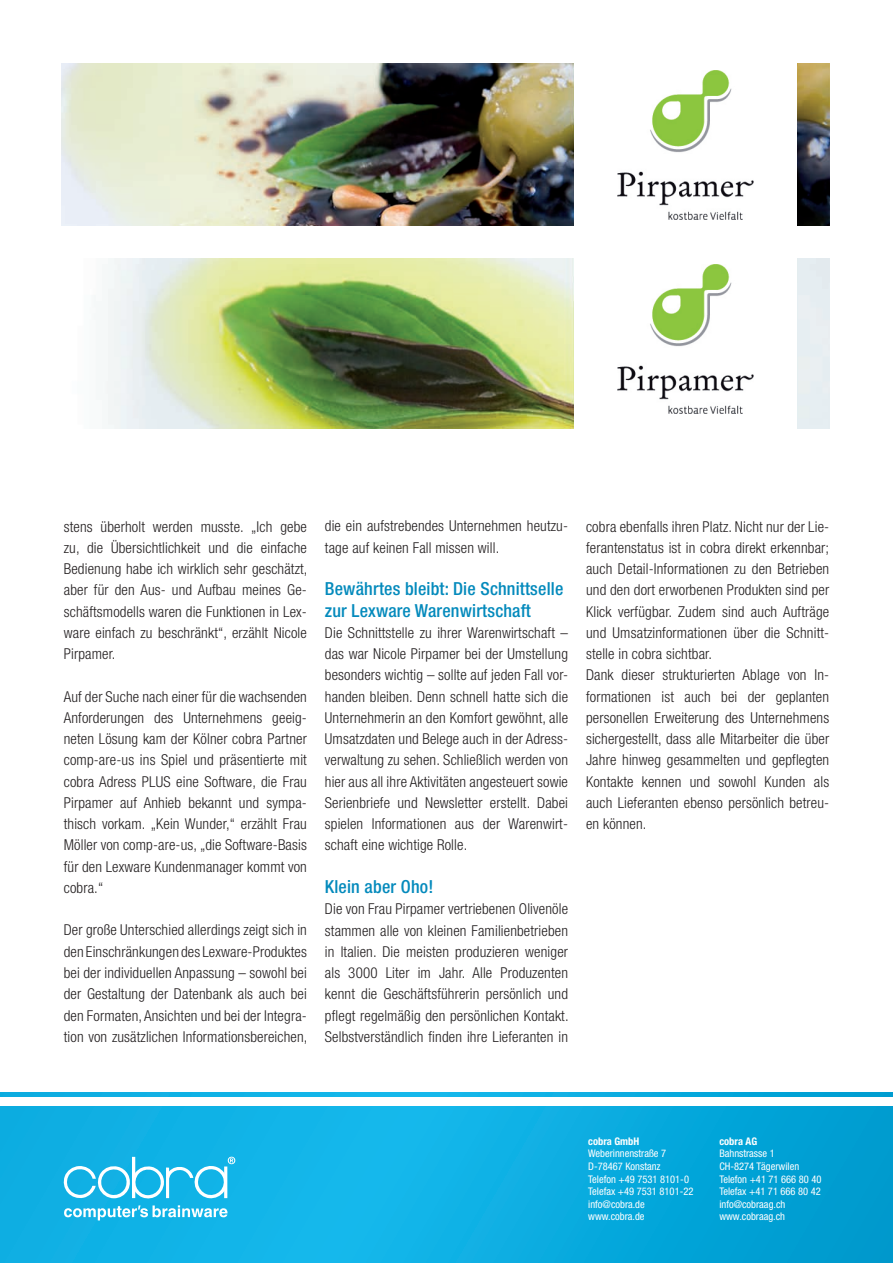
<style>
.page{position:relative;width:893px;height:1263px;background:#fff}
.page>*{position:absolute;margin:0;border:0;box-sizing:border-box;transform-origin:0 0}
.t1{font:500 condensed 18px/21.3px "Helvetica Neue LT";letter-spacing:.01em;color:#048abc}
.t2{font:300 condensed 15px/21.3px "Helvetica Neue LT";letter-spacing:.01em;color:#231f20;text-align:justify}
.t3{font:condensed 10.5px/12.6px "Helvetica Neue LT";color:#fff}
.t4{font:700 condensed 10.5px "Helvetica Neue LT";color:#fff}
</style>
<div class="page">
<div style="left:0;top:1093px;width:893px;height:170px;background:linear-gradient(to right,#16b8ec,#01a1d5)"></div>
<div style="left:0;top:1097px;width:893px;height:9px;background:#fff"></div>
<svg style="left:64px;top:1205px;width:163px;height:15px"></svg>
<svg style="left:63px;top:1157px;width:172px;height:42px"></svg>
<img style="left:62px;top:64px;width:767px;height:162px">
<img style="left:105px;top:258px;width:724px;height:171px">
<div style="left:574px;top:41px;width:223px;height:193px;background:#fff"></div>
<img style="left:618px;top:70px;width:135px;height:149px">
<div style="left:574px;top:257px;width:223px;height:175px;background:#fff"></div>
<img style="left:618px;top:264px;width:135px;height:149px">
<p class="t2" style="left:64px;top:516px;width:245px">stens überholt werden musste. „Ich gebe zu, die Übersichtlichkeit und die einfache Bedienung habe ich wirklich sehr geschätzt, aber für den Aus- und Aufbau meines Ge&shy;schäftsmodells waren die Funktionen in Lex&shy;ware einfach zu beschränkt“, erzählt Nicole Pirpamer.</p>
<p class="t2" style="left:64px;top:686px;width:245px">Auf der Suche nach einer für die wachsenden Anforderungen des Unternehmens geeig&shy;neten Lösung kam der Kölner cobra Partner comp-are-us ins Spiel und präsentierte mit cobra Adress PLUS eine Software, die Frau Pirpamer auf Anhieb bekannt und sympa&shy;thisch vorkam. „Kein Wunder,“ erzählt Frau Möller von comp-are-us, „die Software-Basis für den Lexware Kundenmanager kommt von cobra.“</p>
<p class="t2" style="left:64px;top:919px;width:245px">Der große Unterschied allerdings zeigt sich in den Einschränkungen des Lexware-Produktes bei der individuellen Anpassung – sowohl bei der Gestaltung der Datenbank als auch bei den Formaten, Ansichten und bei der Integra&shy;tion von zusätzlichen Informationsbereichen,</p>
<p class="t2" style="left:325px;top:515px;width:245px">die ein aufstrebendes Unternehmen heutzu&shy;tage auf keinen Fall missen will.</p>
<p class="t1" style="left:325px;top:578px;width:240px">Bewährtes bleibt: Die Schnittselle zur Lexware Warenwirtschaft</p>
<p class="t2" style="left:325px;top:622px;width:245px">Die Schnittstelle zu ihrer Warenwirtschaft – das war Nicole Pirpamer bei der Umstellung besonders wichtig – sollte auf jeden Fall vor&shy;handen bleiben. Denn schnell hatte sich die Unternehmerin an den Komfort gewöhnt, alle Umsatzdaten und Belege auch in der Adress&shy;verwaltung zu sehen. Schließlich werden von hier aus all ihre Aktivitäten angesteuert sowie Serienbriefe und Newsletter erstellt. Dabei spielen Informationen aus der Warenwirt&shy;schaft eine wichtige Rolle.</p>
<p class="t1" style="left:325px;top:876px;width:110px">Klein aber Oho!</p>
<p class="t2" style="left:325px;top:898px;width:245px">Die von Frau Pirpamer vertriebenen Olivenöle stammen alle von kleinen Familienbetrieben in Italien. Die meisten produzieren weniger als 3000 Liter im Jahr. Alle Produzenten kennt die Geschäftsführerin persönlich und pflegt regelmäßig den persönlichen Kontakt.<br>Selbstverständlich finden ihre Lieferanten in</p>
<p class="t2" style="left:586px;top:515px;width:245px;text-align:left">cobra ebenfalls ihren Platz. Nicht nur der Lie&shy;ferantenstatus ist in cobra direkt erkennbar; auch Detail-Informationen zu den Betrieben und den dort erworbenen Produkten sind per Klick verfügbar. Zudem sind auch Aufträge und Umsatzinformationen über die Schnitt&shy;stelle in cobra sichtbar.<br>Dank dieser strukturierten Ablage von In&shy;formationen ist auch bei der geplanten personellen Erweiterung des Unternehmens sichergestellt, dass alle Mitarbeiter die über Jahre hinweg gesammelten und gepflegten Kontakte kennen und sowohl Kunden als auch Lieferanten ebenso persönlich betreu&shy;en können.</p>
<p class="t4" style="left:588px;top:1135px;width:53px">cobra GmbH</p>
<p class="t3" style="left:588px;top:1147px;width:107px">Weberinnenstraße 7<br>D-78467 Konstanz<br>Telefon +49 7531 8101-0<br>Telefax +49 7531 8101-22 info@cobra.de www.cobra.de</p>
<p class="t4" style="left:719px;top:1135px;width:39px">cobra AG</p>
<p class="t3" style="left:719px;top:1147px;width:104px">Bahnstrasse 1<br>CH-8274 Tägerwilen<br>Telefon +41 71 666 80 40<br>Telefax +41 71 666 80 42 info@cobraag.ch www.cobraag.ch</p>
</div>
